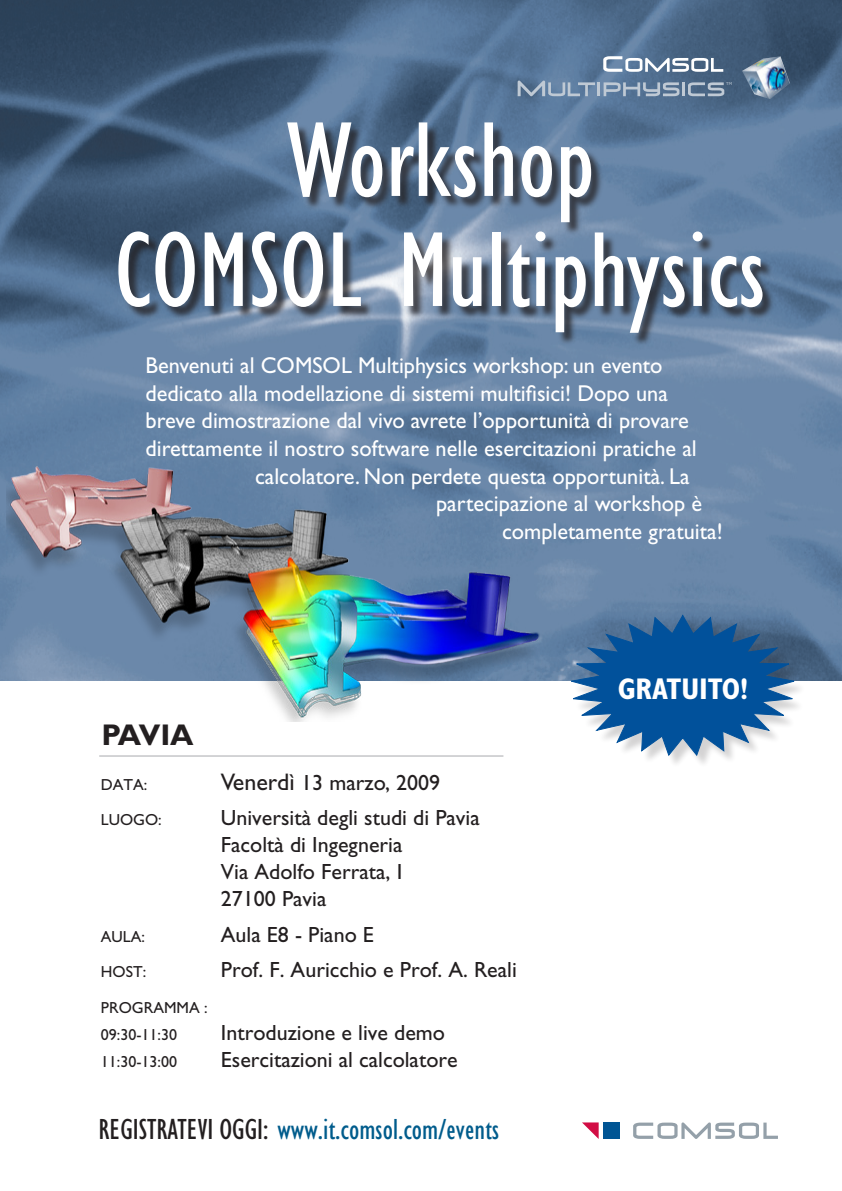
<style>
.page{position:relative;width:842px;height:1191px;background:#fff}
.page>*{position:absolute;margin:0;border:0;box-sizing:border-box;transform-origin:0 0}
.t1{font:condensed 110px "Gill Sans";color:#fff}
.t2{font:condensed 30px "Gill Sans";color:#005c8c}
.t3{font:700 condensed 30px "Gill Sans";color:#fff}
.t4{font:700 30px "Gill Sans";letter-spacing:-.04em;color:#231f20}
.t5{font:23px "Gill Sans";color:#fff}
.Styckeformat__1{font:22px/27px "Gill Sans";color:#231f20}
.Styckeformat__1-2{font:16px/27px "Gill Sans";color:#231f20}
.t6{font:4.2px "Gill Sans";color:#bfc9d4}
.s1{font-size:24px}
.s2{color:#231f20}
</style>
<div class="page">
<img style="left:0;top:0;width:842px;height:680px">
<svg style="left:633px;top:1122px;width:145px;height:17px"></svg>
<svg style="left:582px;top:1122px;width:17px;height:17px"></svg>
<div style="left:603px;top:1122px;width:17px;height:17px;background:#005594"></div>
<div style="left:573px;top:616px;width:234px;height:152px;background:#231f20;opacity:.2"></div>
<svg style="left:567px;top:614px;width:232px;height:143px"></svg>
<svg style="left:603px;top:56px;width:120px;height:16px"></svg>
<svg style="left:518px;top:81px;width:77px;height:15px"></svg>
<hr style="left:597px;top:82px;width:3px;height:14px;background:#bfc9d4">
<svg style="left:604px;top:82px;width:75px;height:14px"></svg>
<hr style="left:682px;top:82px;width:3px;height:14px;background:#bfc9d4">
<svg style="left:688px;top:82px;width:36px;height:14px"></svg>
<img style="left:780px;top:56px;width:10px;height:30px">
<div style="left:119px;top:123px;width:657px;height:223px;background:#231f20;opacity:.75"></div>
<img style="left:6px;top:391px;width:552px;height:330px">
<hr style="left:99px;top:755px;width:404px;height:1px;background:#a8a9ad">
<p class="t6" style="left:726px;top:81px;width:7px">TM</p>
<p class="t1" style="left:286px;top:100px;width:310px">Workshop</p>
<p class="t1" style="left:115px;top:210px;width:652px">COMSOL Multiphysics</p>
<p class="t5" style="left:146px;top:352px;width:518px">Benvenuti al COMSOL Multiphysics workshop: un evento</p>
<p class="t5" style="left:146px;top:380px;width:524px">dedicato alla modellazione di sistemi multifisici! Dopo una</p>
<p class="t5" style="left:146px;top:407px;width:545px">breve dimostrazione dal vivo avrete l’opportunità di provare</p>
<p class="t5" style="left:146px;top:435px;width:553px">direttamente il nostro software nelle esercitazioni pratiche al</p>
<p class="t5" style="left:255px;top:462px;width:436px">calcolatore. Non perdete questa opportunità. La</p>
<p class="t5" style="left:436px;top:490px;width:268px">partecipazione al workshop è</p>
<p class="t5" style="left:502px;top:518px;width:222px">completamente gratuita!</p>
<p class="t4" style="left:101px;top:717px;width:94px">PAVIA</p>
<p class="Styckeformat__1-2" style="left:101px;top:771px;width:48px">DATA:</p>
<p class="Styckeformat__1" style="left:221px;top:769px;width:221px"><span class="s1">Venerdì</span> 13 marzo, 2009</p>
<p class="Styckeformat__1-2" style="left:101px;top:806px;width:62px">LUOGO:</p>
<p class="Styckeformat__1" style="left:221px;top:804px;width:260px">Università degli studi di Pavia<br>Facoltà di Ingegneria<br>Via Adolfo Ferrata, 1<br>27100 Pavia</p>
<p class="Styckeformat__1-2" style="left:101px;top:923px;width:46px">AULA:</p>
<p class="Styckeformat__1" style="left:221px;top:921px;width:155px">Aula E8 - Piano E</p>
<p class="Styckeformat__1-2" style="left:101px;top:958px;width:47px">HOST:</p>
<p class="Styckeformat__1" style="left:221px;top:956px;width:297px">Prof. F. Auricchio e Prof. A. Reali</p>
<p class="Styckeformat__1-2" style="left:101px;top:994px;width:108px">PROGRAMMA :<br>09:30-11:30</p>
<p class="Styckeformat__1" style="left:221px;top:1019px;width:226px">Introduzione e live demo</p>
<p class="Styckeformat__1-2" style="left:101px;top:1048px;width:78px">11:30-13:00</p>
<p class="Styckeformat__1" style="left:221px;top:1046px;width:238px">Esercitazioni al calcolatore</p>
<p class="t2" style="left:99px;top:1113px;width:402px"><span class="s2">REGISTRATEVI OGGI:</span> www.it.comsol.com/events</p>
<p class="t3" style="left:618px;top:671px;width:132px">GRATUITO!</p>
</div>
